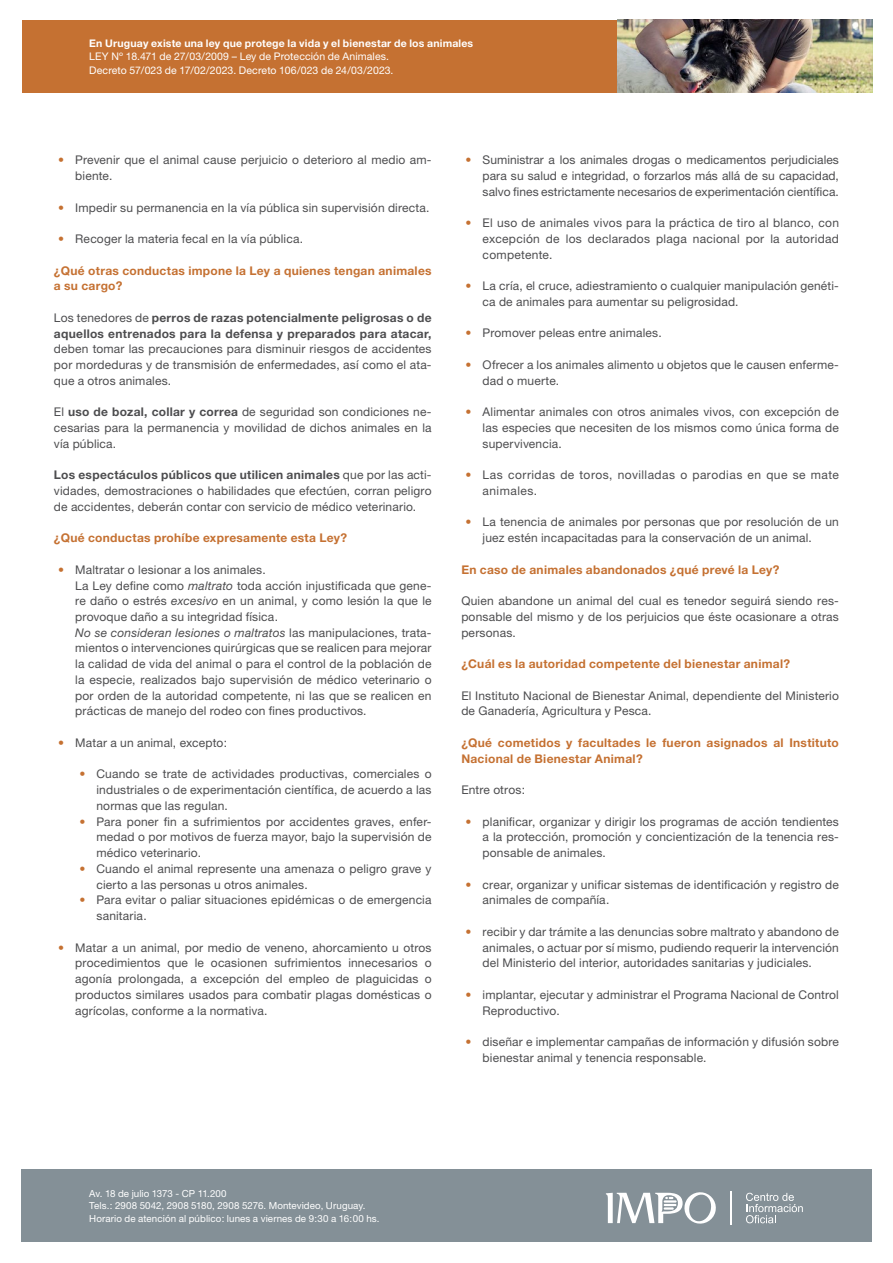
<style>
.page{position:relative;width:893px;height:1263px;background:#fff}
.page>*{position:absolute;margin:0;border:0;box-sizing:border-box;transform-origin:0 0}
.t1{font:12px/15.8px "Helvetica Neue";letter-spacing:.015em;color:#4d4d4f;text-align:justify}
.t2{font:700 12px/15.8px "Helvetica Neue";letter-spacing:.025em;color:#c57132}
.t3{font:700 12px/15.8px "Helvetica Neue";letter-spacing:.025em;color:#4d4d4f}
.t4{font:12px/15.8px "Helvetica Neue";letter-spacing:.04em;color:#4d4d4f}
.t5{font:10.5px/13.5px "Helvetica Neue";letter-spacing:.005em;color:#fff}
.t6{font:700 10.5px "Helvetica Neue";letter-spacing:.015em;color:#fff}
.t7{font:9.75px/12.5px "Helvetica Neue";letter-spacing:.01em;color:#fff}
.s1{color:#c57132}
.s2{font-weight:400}
.s3{font-weight:700}
.s4{font-style:italic}
</style>
<div class="page">
<div style="left:21px;top:1169px;width:851px;height:73px;background:#849097"></div>
<svg style="left:606px;top:1192px;width:110px;height:32px"></svg>
<svg style="left:746px;top:1193px;width:57px;height:30px"></svg>
<hr style="left:731px;top:1191px;width:1px;height:33px;background:#fff">
<div style="left:22px;top:20px;width:850px;height:72px;background:#c57132"></div>
<img style="left:617px;top:20px;width:255px;height:72px">
<p class="t6" style="left:89px;top:36px;width:385px">En Uruguay existe una ley que protege la vida y el bienestar de los animales</p>
<p class="t5" style="left:89px;top:49px;width:306px">LEY Nº 18.471 de 27/03/2009 – Ley de Protección de Animales.<br>Decreto 57/023 de 17/02/2023. Decreto 106/023 de 24/03/2023.</p>
<p class="t1" style="left:75px;top:152px;width:358px;text-indent:-17px"><span class="s1">•</span> Prevenir que el animal cause perjuicio o deterioro al medio am&shy;biente.</p>
<p class="t1" style="left:58px;top:199px;width:373px"><span class="s1">•</span> Impedir su permanencia en la vía pública sin supervisión directa.</p>
<p class="t1" style="left:58px;top:231px;width:246px"><span class="s1">•</span> Recoger la materia fecal en la vía pública.</p>
<p class="t2" style="left:54px;top:262px;width:379px">¿Qué otras conductas impone la Ley a quienes tengan animales a su cargo?</p>
<p class="t3" style="left:54px;top:309px;width:379px"><span class="s2">Los tenedores de</span> perros de razas potencialmente peligrosas o de aquellos entrenados para la defensa y preparados para atacar,</p>
<p class="t1" style="left:54px;top:341px;width:379px">deben tomar las precauciones para disminuir riesgos de accidentes por mordeduras y de transmisión de enfermedades, así como el ata&shy;que a otros animales.</p>
<p class="t1" style="left:54px;top:404px;width:379px">El <span class="s3">uso de bozal, collar y correa</span> de seguridad son condiciones ne&shy;cesarias para la permanencia y movilidad de dichos animales en la vía pública.</p>
<p class="t1" style="left:54px;top:467px;width:379px"><span class="s3">Los espectáculos públicos que utilicen animales</span> que por las acti&shy;vidades, demostraciones o habilidades que efectúen, corran peligro de accidentes, deberán contar con servicio de médico veterinario.</p>
<p class="t2" style="left:54px;top:530px;width:295px">¿Qué conductas prohíbe expresamente esta Ley?</p>
<p class="t1" style="left:75px;top:561px;width:358px;text-align:left;text-indent:-17px"><span class="s1">•</span> Maltratar o lesionar a los animales.<br>La Ley define como <span class="s4">maltrato</span> toda acción injustificada que gene&shy;re daño o estrés <span class="s4">excesivo</span> en un animal, y como lesión la que le provoque daño a su integridad física.<br><span class="s4">No se consideran lesiones o maltratos</span> las manipulaciones, trata&shy;mientos o intervenciones quirúrgicas que se realicen para mejorar la calidad de vida del animal o para el control de la población de la especie, realizados bajo supervisión de médico veterinario o por orden de la autoridad competente, ni las que se realicen en prácticas de manejo del rodeo con fines productivos.</p>
<p class="t1" style="left:58px;top:735px;width:170px"><span class="s1">•</span> Matar a un animal, excepto:</p>
<p class="t1" style="left:96px;top:766px;width:337px;text-indent:-17px"><span class="s1">•</span> Cuando se trate de actividades productivas, comerciales o industriales o de experimentación científica, de acuerdo a las normas que las regulan.</p>
<p class="t1" style="left:96px;top:813px;width:337px;text-indent:-17px"><span class="s1">•</span> Para poner fin a sufrimientos por accidentes graves, enfer&shy;medad o por motivos de fuerza mayor, bajo la supervisión de médico veterinario.</p>
<p class="t1" style="left:96px;top:861px;width:337px;text-indent:-17px"><span class="s1">•</span> Cuando el animal represente una amenaza o peligro grave y cierto a las personas u otros animales.</p>
<p class="t1" style="left:96px;top:892px;width:337px;text-indent:-17px"><span class="s1">•</span> Para evitar o paliar situaciones epidémicas o de emergencia sanitaria.</p>
<p class="t1" style="left:75px;top:939px;width:358px;text-indent:-17px"><span class="s1">•</span> Matar a un animal, por medio de veneno, ahorcamiento u otros procedimientos que le ocasionen sufrimientos innecesarios o agonía prolongada, a excepción del empleo de plaguicidas o productos similares usados para combatir plagas domésticas o agrícolas, conforme a la normativa.</p>
<p class="t1" style="left:483px;top:152px;width:358px;text-indent:-17px"><span class="s1">•</span> Suministrar a los animales drogas o medicamentos perjudiciales para su salud e integridad, o forzarlos más allá de su capacidad, salvo fines estrictamente necesarios de experimentación científica.</p>
<p class="t1" style="left:483px;top:215px;width:358px;text-indent:-17px"><span class="s1">•</span> El uso de animales vivos para la práctica de tiro al blanco, con excepción de los declarados plaga nacional por la autoridad competente.</p>
<p class="t1" style="left:483px;top:278px;width:358px;text-indent:-17px"><span class="s1">•</span> La cría, el cruce, adiestramiento o cualquier manipulación genéti&shy;ca de animales para aumentar su peligrosidad.</p>
<p class="t1" style="left:466px;top:325px;width:198px"><span class="s1">•</span> Promover peleas entre animales.</p>
<p class="t1" style="left:483px;top:356px;width:358px;text-indent:-17px"><span class="s1">•</span> Ofrecer a los animales alimento u objetos que le causen enferme&shy;dad o muerte.</p>
<p class="t1" style="left:483px;top:404px;width:358px;text-indent:-17px"><span class="s1">•</span> Alimentar animales con otros animales vivos, con excepción de las especies que necesiten de los mismos como única forma de supervivencia.</p>
<p class="t4" style="left:483px;top:467px;width:358px;text-indent:-17px"><span class="s1">•</span> Las corridas de toros, novilladas o parodias en que se mate animales.</p>
<p class="t1" style="left:483px;top:514px;width:358px;text-indent:-17px"><span class="s1">•</span> La tenencia de animales por personas que por resolución de un juez estén incapacitadas para la conservación de un animal.</p>
<p class="t2" style="left:461px;top:561px;width:320px">En caso de animales abandonados ¿qué prevé la Ley?</p>
<p class="t1" style="left:461px;top:593px;width:379px">Quien abandone un animal del cual es tenedor seguirá siendo res&shy;ponsable del mismo y de los perjuicios que éste ocasionare a otras personas.</p>
<p class="t2" style="left:461px;top:656px;width:330px">¿Cuál es la autoridad competente del bienestar animal?</p>
<p class="t1" style="left:461px;top:687px;width:379px">El Instituto Nacional de Bienestar Animal, dependiente del Ministerio de Ganadería, Agricultura y Pesca.</p>
<p class="t2" style="left:461px;top:734px;width:379px">¿Qué cometidos y facultades le fueron asignados al Instituto<br>Nacional de Bienestar Animal?</p>
<p class="t1" style="left:461px;top:782px;width:65px">Entre otros:</p>
<p class="t1" style="left:483px;top:813px;width:358px;text-indent:-17px"><span class="s1">•</span> planificar, organizar y dirigir los programas de acción tendientes a la protección, promoción y concientización de la tenencia res&shy;ponsable de animales.</p>
<p class="t1" style="left:483px;top:876px;width:358px;text-indent:-17px"><span class="s1">•</span> crear, organizar y unificar sistemas de identificación y registro de animales de compañía.</p>
<p class="t1" style="left:483px;top:923px;width:358px;text-indent:-17px"><span class="s1">•</span> recibir y dar trámite a las denuncias sobre maltrato y abandono de animales, o actuar por sí mismo, pudiendo requerir la intervención del Ministerio del interior, autoridades sanitarias y judiciales.</p>
<p class="t1" style="left:483px;top:986px;width:358px;text-indent:-17px"><span class="s1">•</span> implantar, ejecutar y administrar el Programa Nacional de Control<br>Reproductivo.</p>
<p class="t1" style="left:483px;top:1034px;width:358px;text-indent:-17px"><span class="s1">•</span> diseñar e implementar campañas de información y difusión sobre bienestar animal y tenencia responsable.</p>
<p class="t7" style="left:89px;top:1187px;width:292px">Av. 18 de julio 1373 - CP 11.200<br>Tels.: 2908 5042, 2908 5180, 2908 5276. Montevideo, Uruguay.<br>Horario de atención al público: lunes a viernes de 9:30 a 16:00 hs.</p>
</div>
